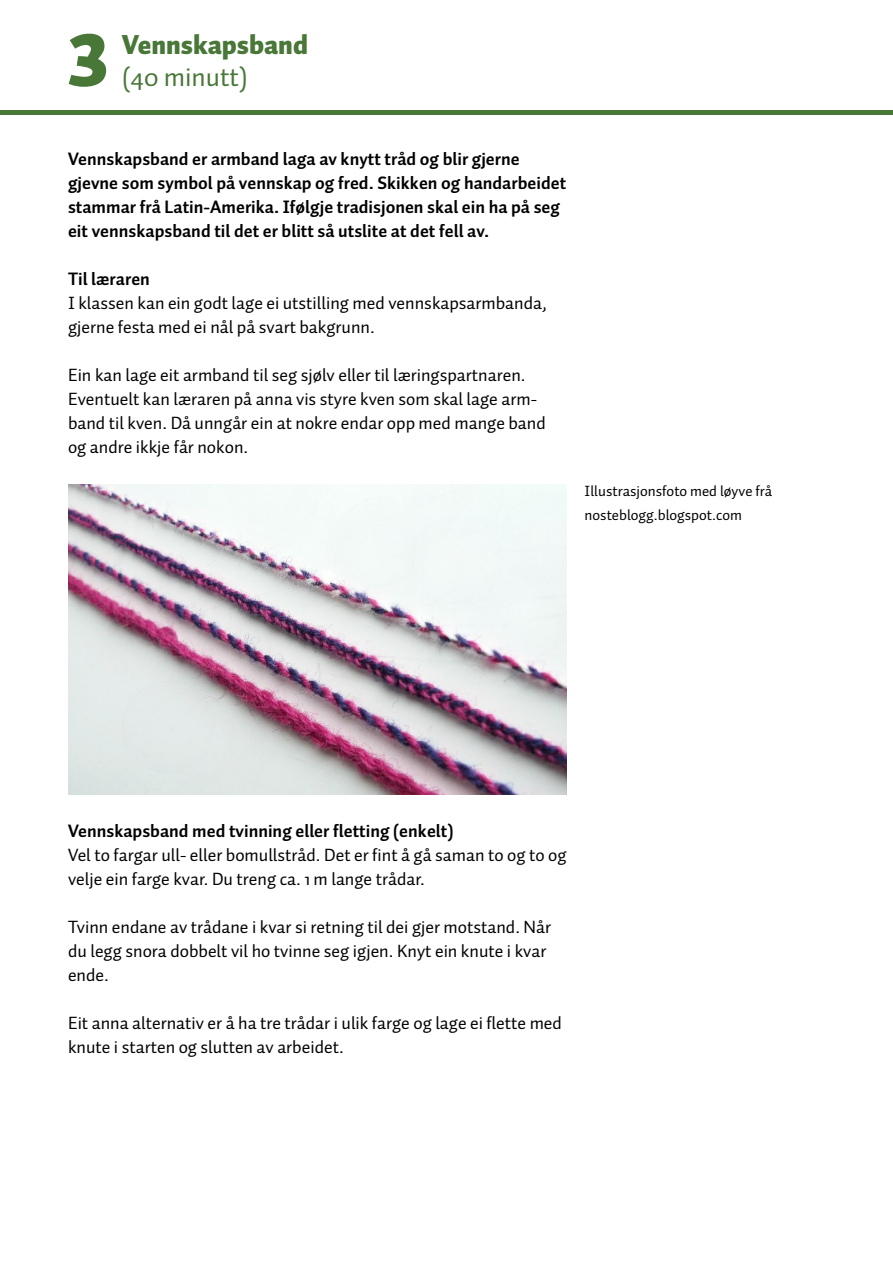
<style>
.page{position:relative;width:893px;height:1263px;background:#fff}
.page>*{position:absolute;margin:0;border:0;box-sizing:border-box;transform-origin:0 0}
.t1{font:900 73.2px "Auto Pro";color:#497738}
.t2{font:900 27px "Auto Pro";color:#497738}
.t3{font:27px "Auto Pro";color:#497738}
.t4{font:18px/24px "Auto Pro";color:#000}
.t5{font:700 18px/24px "Auto Pro";color:#000}
.t6{font:15px/24px "Auto Pro";color:#000}
</style>
<div class="page">
<hr style="left:0;top:111px;width:893px;height:4px;background:#497738">
<img style="left:68px;top:485px;width:498px;height:309px">
<p class="t1" style="left:67px;top:8px;width:43px">3</p>
<p class="t2" style="left:122px;top:25px;width:188px">Vennskapsband</p>
<p class="t3" style="left:122px;top:58px;width:127px">(40 minutt)</p>
<p class="t5" style="left:68px;top:146px;width:500px">Vennskapsband er armband laga av knytt tråd og blir gjerne gjevne som symbol på vennskap og fred. Skikken og handarbeidet stammar frå Latin-Amerika. Ifølgje tradisjonen skal ein ha på seg eit vennskapsband til det er blitt så utslite at det fell av.</p>
<p class="t5" style="left:68px;top:266px;width:83px">Til læraren</p>
<p class="t4" style="left:68px;top:290px;width:480px">I klassen kan ein godt lage ei utstilling med vennskapsarmbanda, gjerne festa med ei nål på svart bakgrunn.</p>
<p class="t4" style="left:68px;top:362px;width:479px">Ein kan lage eit armband til seg sjølv eller til læringspartnaren.<br>Eventuelt kan læraren på anna vis styre kven som skal lage arm&shy;band til kven. Då unngår ein at nokre endar opp med mange band og andre ikkje får nokon.</p>
<p class="t6" style="left:585px;top:479px;width:189px">Illustrasjonsfoto med løyve frå nosteblogg.blogspot.com</p>
<p class="t5" style="left:68px;top:818px;width:387px">Vennskapsband med tvinning eller fletting (enkelt)</p>
<p class="t4" style="left:68px;top:842px;width:500px">Vel to fargar ull- eller bomullstråd. Det er fint å gå saman to og to og velje ein farge kvar. Du treng ca. 1 m lange trådar.</p>
<p class="t4" style="left:68px;top:914px;width:485px">Tvinn endane av trådane i kvar si retning til dei gjer motstand. Når du legg snora dobbelt vil ho tvinne seg igjen. Knyt ein knute i kvar ende.</p>
<p class="t4" style="left:68px;top:1010px;width:495px">Eit anna alternativ er å ha tre trådar i ulik farge og lage ei flette med knute i starten og slutten av arbeidet.</p>
</div>
